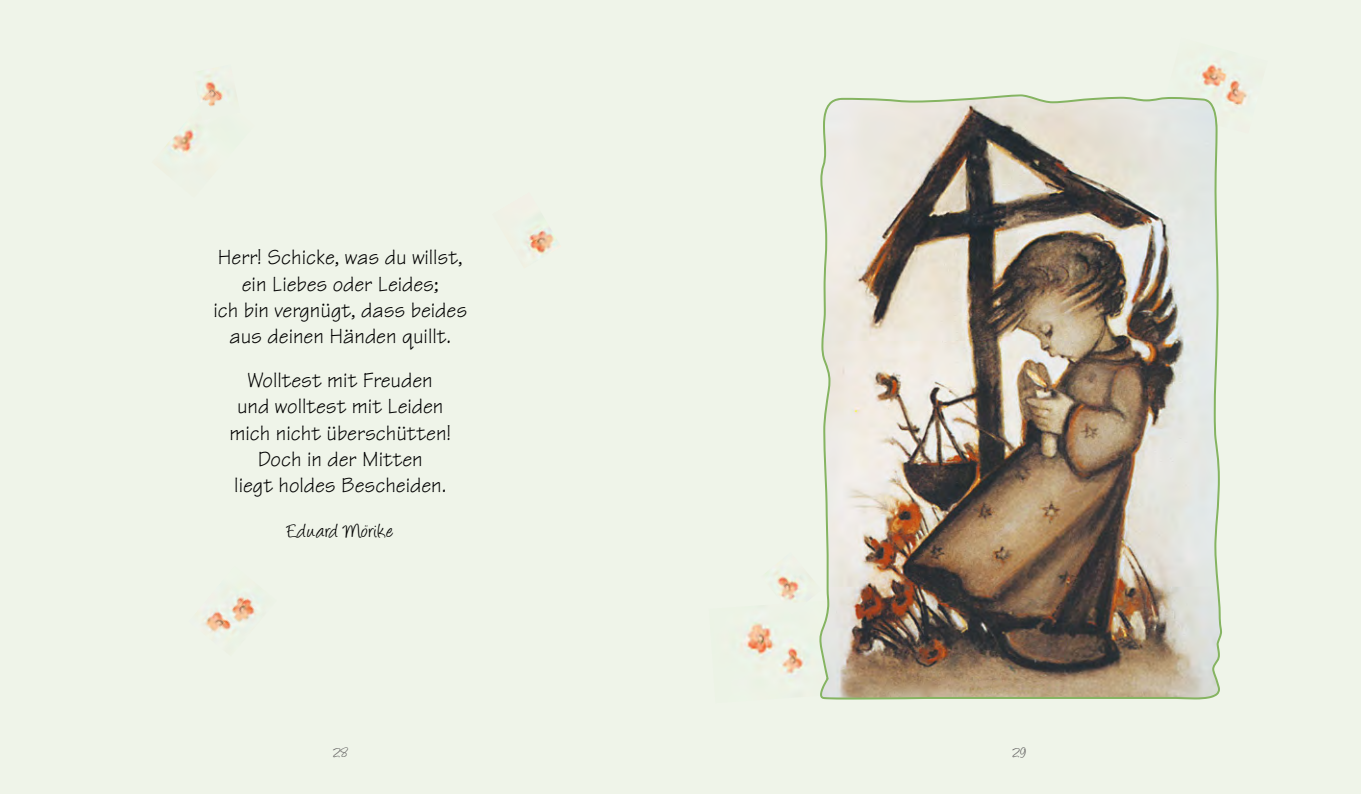
<style>
.page{position:relative;width:1361px;height:794px;background:#eff4e9}
.page>*{position:absolute;margin:0;border:0;box-sizing:border-box;transform-origin:0 0}
.t1{font:22px/26.4px "Tekton";color:#000;text-align:center}
.t2{font:22px "Angelina";letter-spacing:.04em;color:#000}
.t3{font:16.6px "Angelina";color:#646363}
</style>
<div class="page">
<img style="left:1198px;top:62px;width:50px;height:46px">
<img style="left:741px;top:622px;width:67px;height:59px">
<img style="left:203px;top:596px;width:54px;height:38px">
<img style="left:524px;top:225px;width:33px;height:33px">
<img style="left:765px;top:570px;width:38px;height:32px">
<img style="left:165px;top:124px;width:37px;height:30px">
<img style="left:198px;top:71px;width:26px;height:19px">
<img style="left:200px;top:90px;width:30px;height:17px">
<img style="left:819px;top:94px;width:403px;height:605px">
<p class="t1" style="left:213px;top:244px;width:255px">Herr! Schicke, was du willst, ein Liebes oder Leides;<br>ich bin vergnügt, dass beides aus deinen Händen quillt.</p>
<p class="t1" style="left:229px;top:366px;width:223px">Wolltest mit Freuden und wolltest mit Leiden mich nicht überschütten!<br>Doch in der Mitten<br>liegt holdes Bescheiden.</p>
<p class="t2" style="left:287px;top:521px;width:108px">Eduard Morike</p>
<p class="t3" style="left:334px;top:745px;width:15px">28</p>
<p class="t3" style="left:1013px;top:745px;width:15px">29</p>
</div>
